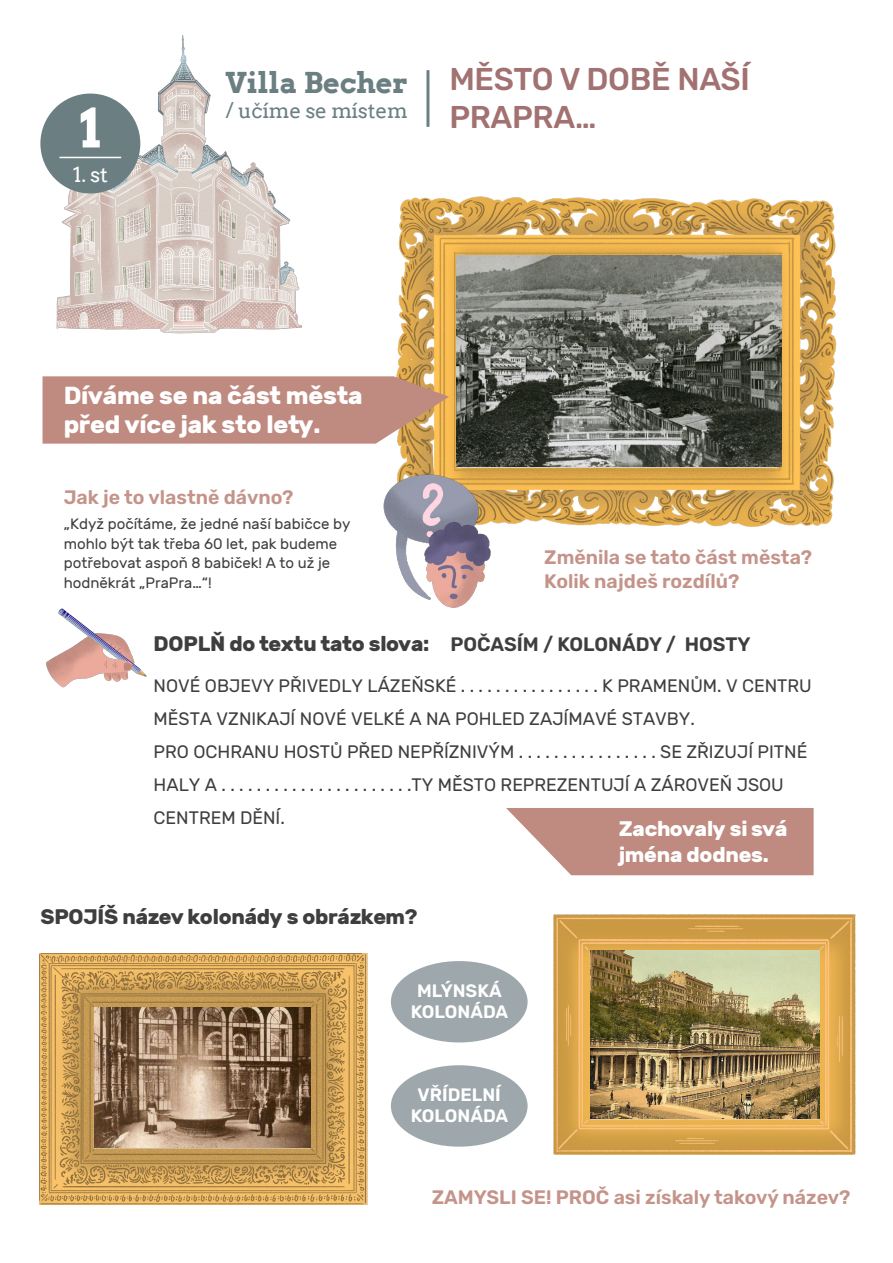
<style>
.page{position:relative;width:893px;height:1263px;background:#fff}
.page>*{position:absolute;margin:0;border:0;box-sizing:border-box;transform-origin:0 0}
.t1{font:700 54px "Arvo";color:#fff}
.t2{font:500 31.5px/37.8px "Rubik";letter-spacing:-.01em;color:#a27171}
.t3{font:700 28.8px "Arvo";color:#6b7f83}
.t4{font:700 24.6px "Rubik";letter-spacing:-.01em;color:#fff}
.t5{font:700 21px "Rubik";letter-spacing:-.01em;color:#3e3e3f}
.t6{font:700 21px "Rubik";letter-spacing:-.01em;color:#fff}
.t7{font:21px "Arvo";color:#fff}
.t8{font:20.85px "Arvo";letter-spacing:-.01em;color:#6b7f83}
.t9{font:600 19.5px/23.4px "Rubik";color:#c4948a}
.t10{font:18px/33px "Rubik";color:#3e3e3f}
.t11{font:600 18px/21.6px "Rubik";color:#fff;text-align:center}
.t12{font:15px/19.5px "Rubik";color:#3e3e3f}
.s1{font-weight:600;font-size:19.5px}
</style>
<div class="page">
<div style="left:391px;top:961px;width:137px;height:81px;background:#9ea8ac;border-radius:50%"></div>
<div style="left:391px;top:1065px;width:137px;height:82px;background:#9ea8ac;border-radius:50%"></div>
<svg style="left:506px;top:808px;width:308px;height:67px;background:#c5968d"></svg>
<img style="left:48px;top:35px;width:254px;height:299px">
<div style="left:40px;top:94px;width:100px;height:99px;background:#6b7f83;border-radius:50%"></div>
<img style="left:396px;top:196px;width:441px;height:331px">
<img style="left:456px;top:256px;width:326px;height:211px">
<hr style="left:426px;top:70px;width:3px;height:57px;background:#6b7f83">
<img style="left:383px;top:461px;width:115px;height:147px">
<hr style="left:60px;top:157px;width:61px;height:1px;background:#fff">
<img style="left:46px;top:608px;width:101px;height:80px">
<svg style="left:43px;top:376px;width:406px;height:68px;background:#c28e7f"></svg>
<img style="left:553px;top:914px;width:303px;height:241px">
<img style="left:590px;top:950px;width:230px;height:169px">
<img style="left:40px;top:953px;width:327px;height:251px">
<img style="left:95px;top:1007px;width:215px;height:141px">
<p class="t1" style="left:80px;top:94px;width:23px">1</p>
<p class="t7" style="left:73px;top:162px;width:37px">1. st</p>
<p class="t3" style="left:225px;top:65px;width:184px">Villa Becher</p>
<p class="t8" style="left:225px;top:98px;width:184px">/ učíme se místem</p>
<p class="t2" style="left:449px;top:61px;width:302px">MĚSTO V DOBĚ NAŠÍ<br>PRAPRA…</p>
<p class="t4" style="left:64px;top:381px;width:300px">Díváme se na část města</p>
<p class="t4" style="left:64px;top:410px;width:258px">před více jak sto lety.</p>
<p class="t9" style="left:64px;top:486px;width:231px">Jak je to vlastně dávno?</p>
<p class="t12" style="left:64px;top:515px;width:288px">„Když počítáme, že jedné naší babičce by mohlo být tak třeba 60 let, pak budeme potřebovat aspoň 8 babiček! A to už je</p>
<p class="t12" style="left:64px;top:573px;width:149px">hodněkrát „PraPra…“!</p>
<p class="t9" style="left:544px;top:547px;width:269px">Změnila se tato část města?<br>Kolik najdeš rozdílů?</p>
<p class="t5" style="left:154px;top:631px;width:598px">DOPLŇ do textu tato slova: <span class="s1">POČASÍM / KOLONÁDY / HOSTY</span></p>
<p class="t10" style="left:154px;top:670px;width:660px">NOVÉ OBJEVY PŘIVEDLY LÁZEŇSKÉ . . . . . . . . . . . . . . . . K PRAMENŮM. V CENTRU<br>MĚSTA VZNIKAJÍ NOVÉ VELKÉ A NA POHLED ZAJÍMAVÉ STAVBY.</p>
<p class="t10" style="left:154px;top:736px;width:655px">PRO OCHRANU HOSTŮ PŘED NEPŘÍZNIVÝM . . . . . . . . . . . . . . . . SE ZŘIZUJÍ PITNÉ<br>HALY A . . . . . . . . . . . . . . . . . . . . . .TY MĚSTO REPREZENTUJÍ A ZÁROVEŇ JSOU</p>
<p class="t10" style="left:154px;top:802px;width:133px">CENTREM DĚNÍ.</p>
<p class="t6" style="left:619px;top:817px;width:170px">Zachovaly si svá</p>
<p class="t6" style="left:619px;top:842px;width:152px">jména dodnes.</p>
<p class="t5" style="left:40px;top:904px;width:379px">SPOJÍŠ název kolonády s obrázkem?</p>
<p class="t11" style="left:411px;top:980px;width:99px">MLÝNSKÁ<br>KOLONÁDA</p>
<p class="t11" style="left:411px;top:1085px;width:99px">VŘÍDELNÍ<br>KOLONÁDA</p>
<p class="t9" style="left:432px;top:1187px;width:420px">ZAMYSLI SE! PROČ asi získaly takový název?</p>
</div>
